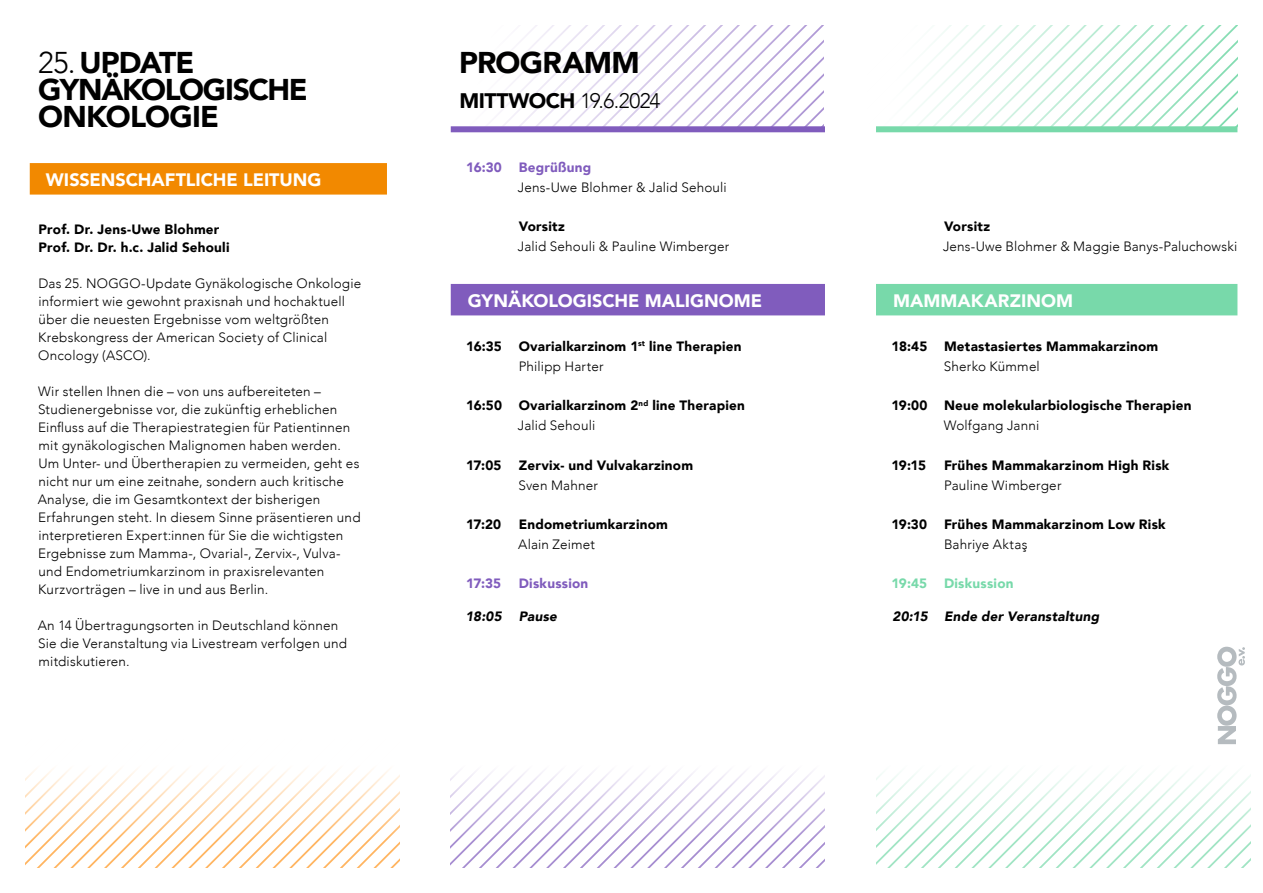
<style>
.page{position:relative;width:1263px;height:893px;background:#fff}
.page>*{position:absolute;margin:0;border:0;box-sizing:border-box;transform-origin:0 0}
.t1{font:900 30px/27px "Avenir";letter-spacing:-.04em;color:#000}
.t2{font:900 30px "Avenir";letter-spacing:-.02em;color:#000}
.Modul{font:300 21px "Avenir";letter-spacing:-.04em;color:#000}
.Head_mit_Balken{font:900 18px "Avenir";color:#fff}
.Fließ_9_12_linksb{font:300 13.5px/18px "Avenir";letter-spacing:.015em;color:#000}
.Programm_fett{font:900 13.5px "Avenir";letter-spacing:.015em;color:#000}
.Programm_Referierende{font:300 13.5px "Avenir";letter-spacing:.01em;color:#000}
.Wissenschaftl__Leitenden{font:900 13.5px/18px "Avenir";letter-spacing:.015em;color:#000}
.Programm_fett-2{font:italic 900 13.5px "Avenir";letter-spacing:.015em;color:#000}
.Programm_fett-3{font:900 13.5px "Avenir";letter-spacing:.015em;color:#805cbd}
.Programm_fett-4{font:900 13.5px "Avenir";letter-spacing:.015em;color:#78d9aa}
.s1{font-weight:300}
.s2{font-weight:900}
</style>
<div class="page">
<svg style="left:450px;top:26px;width:374px;height:106px"></svg>
<div style="left:451px;top:126px;width:374px;height:6px;background:#805cbd"></div>
<div style="left:451px;top:284px;width:374px;height:31px;background:#805cbd"></div>
<svg style="left:911px;top:26px;width:327px;height:106px"></svg>
<div style="left:876px;top:126px;width:361px;height:6px;background:#78d9aa"></div>
<div style="left:876px;top:284px;width:361px;height:31px;background:#78d9aa"></div>
<svg style="left:26px;top:769px;width:374px;height:98px"></svg>
<svg style="left:451px;top:771px;width:374px;height:96px"></svg>
<svg style="left:876px;top:647px;width:374px;height:220px"></svg>
<div style="left:30px;top:163px;width:357px;height:32px;background:#f28900"></div>
<p class="t1" style="left:38px;top:48px;width:158px"><span class="s1">25.</span>UPDATE</p>
<p class="t1" style="left:38px;top:75px;width:271px">GYNÄKOLOGISCHE<br>ONKOLOGIE</p>
<p class="Head_mit_Balken" style="left:46px;top:164px;width:277px">WISSENSCHAFTLICHE LEITUNG</p>
<p class="Wissenschaftl__Leitenden" style="left:39px;top:220px;width:192px">Prof. Dr. Jens-Uwe Blohmer<br>Prof. Dr. Dr. h.c. Jalid Sehouli</p>
<p class="Fließ_9_12_linksb" style="left:38px;top:274px;width:324px">Das 25. NOGGO-Update Gynäkologische Onkologie informiert wie gewohnt praxisnah und hochaktuell über die neuesten Ergebnisse vom weltgrößten Krebskongress der American Society of Clinical Oncology (ASCO).</p>
<p class="Fließ_9_12_linksb" style="left:38px;top:382px;width:324px">Wir stellen Ihnen die – von uns aufbereiteten – Studienergebnisse vor, die zukünftig erheblichen Einfluss auf die Therapiestrategien für Patientinnen mit gynäkologischen Malignomen haben werden.<br>Um Unter- und Übertherapien zu vermeiden, geht es nicht nur um eine zeitnahe, sondern auch kritische Analyse, die im Gesamtkontext der bisherigen Erfahrungen steht. In diesem Sinne präsentieren und interpretieren Expert:innen für Sie die wichtigsten Ergebnisse zum Mamma-, Ovarial-, Zervix-, Vulva&shy;und Endometriumkarzinom in praxisrelevanten Kurzvorträgen – live in und aus Berlin.</p>
<p class="Fließ_9_12_linksb" style="left:38px;top:616px;width:311px">An 14 Übertragungsorten in Deutschland können<br>Sie die Veranstaltung via Livestream verfolgen und mitdiskutieren.</p>
<p class="t2" style="left:459px;top:36px;width:182px">PROGRAMM</p>
<p class="Modul" style="left:459px;top:88px;width:203px"><span class="s2">MITTWOCH</span> 19.6.2024</p>
<p class="Programm_fett-3" style="left:466px;top:155px;width:127px">16:30 Begrüßung</p>
<p class="Programm_Referierende" style="left:518px;top:179px;width:210px">Jens-Uwe Blohmer &amp; Jalid Sehouli</p>
<p class="Programm_fett" style="left:519px;top:215px;width:48px">Vorsitz</p>
<p class="Programm_Referierende" style="left:518px;top:238px;width:213px">Jalid Sehouli &amp; Pauline Wimberger</p>
<p class="Head_mit_Balken" style="left:468px;top:285px;width:296px">GYNÄKOLOGISCHE MALIGNOME</p>
<p class="Programm_fett" style="left:466px;top:335px;width:37px">16:35</p>
<p class="Programm_fett" style="left:519px;top:335px;width:224px">Ovarialkarzinom 1<sup>st</sup> line Therapien</p>
<p class="Programm_Referierende" style="left:519px;top:358px;width:86px">Philipp Harter</p>
<p class="Programm_fett" style="left:466px;top:394px;width:280px">16:50 Ovarialkarzinom 2<sup>nd</sup> line Therapien</p>
<p class="Programm_Referierende" style="left:518px;top:418px;width:79px">Jalid Sehouli</p>
<p class="Programm_fett" style="left:466px;top:453px;width:37px">17:05</p>
<p class="Programm_fett" style="left:519px;top:453px;width:176px">Zervix- und Vulvakarzinom</p>
<p class="Programm_Referierende" style="left:518px;top:477px;width:81px">Sven Mahner</p>
<p class="Programm_fett" style="left:466px;top:513px;width:37px">17:20</p>
<p class="Programm_fett" style="left:519px;top:513px;width:151px">Endometriumkarzinom</p>
<p class="Programm_Referierende" style="left:518px;top:536px;width:78px">Alain Zeimet</p>
<p class="Programm_fett-3" style="left:466px;top:572px;width:36px">17:35</p>
<p class="Programm_fett-3" style="left:519px;top:572px;width:71px">Diskussion</p>
<p class="Programm_fett-2" style="left:466px;top:605px;width:38px">18:05</p>
<p class="Programm_fett-2" style="left:519px;top:605px;width:40px">Pause</p>
<p class="Programm_fett" style="left:944px;top:215px;width:48px">Vorsitz</p>
<p class="Programm_Referierende" style="left:943px;top:238px;width:296px">Jens-Uwe Blohmer &amp; Maggie Banys-Paluchowski</p>
<p class="Head_mit_Balken" style="left:893px;top:285px;width:181px">MAMMAKARZINOM</p>
<p class="Programm_fett" style="left:891px;top:335px;width:268px">18:45 Metastasiertes Mammakarzinom</p>
<p class="Programm_Referierende" style="left:944px;top:358px;width:98px">Sherko Kümmel</p>
<p class="Programm_fett" style="left:891px;top:394px;width:301px">19:00 Neue molekularbiologische Therapien</p>
<p class="Programm_Referierende" style="left:944px;top:418px;width:97px">Wolfgang Janni</p>
<p class="Programm_fett" style="left:891px;top:453px;width:36px">19:15</p>
<p class="Programm_fett" style="left:944px;top:453px;width:227px">Frühes Mammakarzinom High Risk</p>
<p class="Programm_Referierende" style="left:944px;top:477px;width:119px">Pauline Wimberger</p>
<p class="Programm_fett" style="left:891px;top:513px;width:37px">19:30</p>
<p class="Programm_fett" style="left:944px;top:513px;width:223px">Frühes Mammakarzinom Low Risk</p>
<p class="Programm_Referierende" style="left:944px;top:536px;width:85px">Bahriye Aktaş</p>
<p class="Programm_fett-4" style="left:891px;top:572px;width:124px">19:45 Diskussion</p>
<p class="Programm_fett-2" style="left:892px;top:605px;width:208px">20:15 Ende der Veranstaltung</p>
</div>
